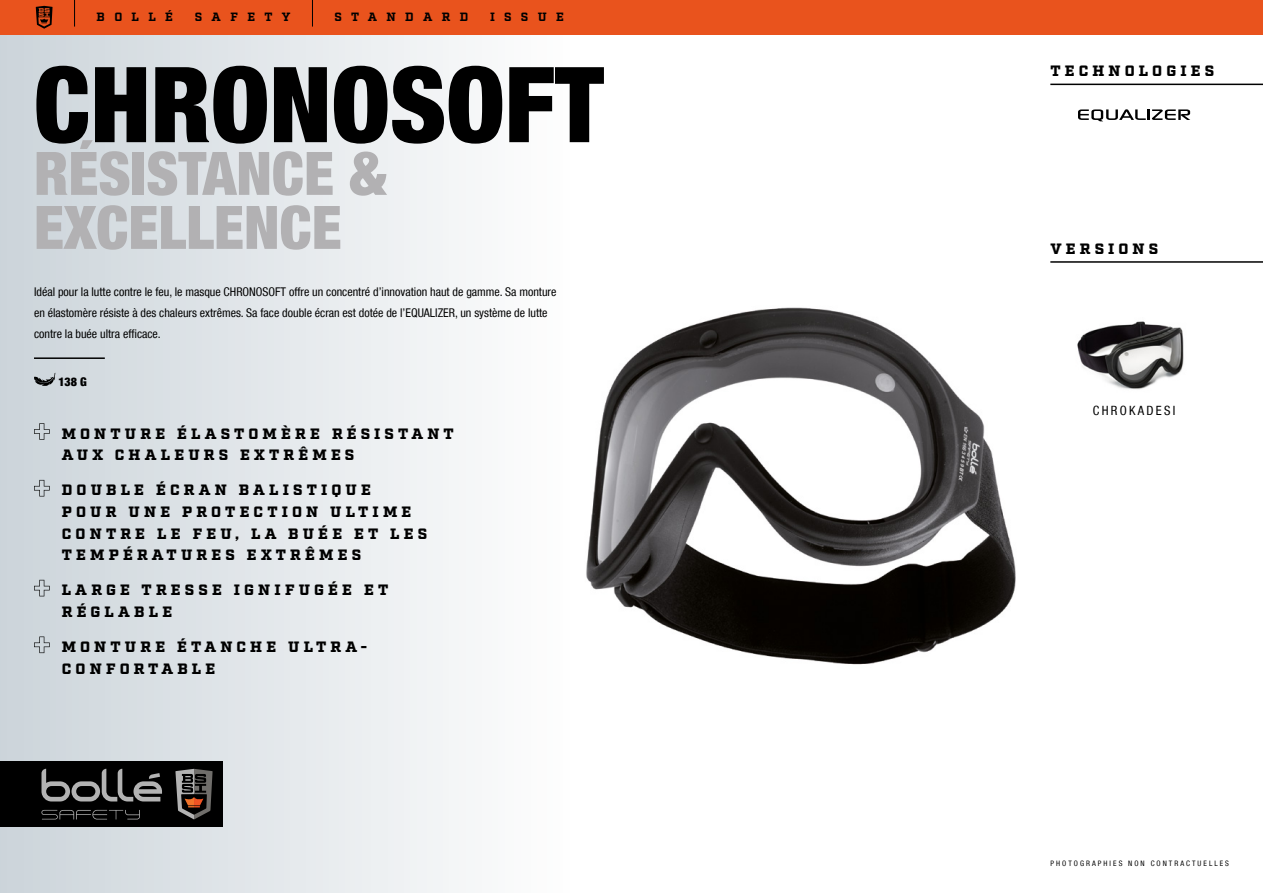
<style>
.page{position:relative;width:1263px;height:893px;background:#fff}
.page>*{position:absolute;margin:0;border:0;box-sizing:border-box;transform-origin:0 0}
.t1{font:900 condensed 105px "Helvetica Neue LT Com";color:#000}
.t2{font:900 condensed 60px/54px "Helvetica Neue LT Com";color:#b2b1b3}
.t3{font:900 15px/21.6px "Factoria";letter-spacing:.28em;color:#000}
.t4{font:condensed 12.75px "Helvetica Neue LT Com";letter-spacing:.18em;color:#000}
.t5{font:condensed 12px/21px "Helvetica Neue LT Com";color:#000}
.t6{font:700 12px "Factoria";letter-spacing:.78em;color:#000}
.t7{font:900 condensed 12px "Helvetica Neue LT Com";color:#000}
.t8{font:condensed 7.5px "Helvetica Neue LT Com";letter-spacing:.27em;color:#000}
</style>
<div class="page">
<div style="left:0;top:0;width:1263px;height:893px;background:linear-gradient(to right,#dbe0e4,#fff)"></div>
<div style="left:0;top:761px;width:222px;height:66px;background:#000"></div>
<svg style="left:41px;top:810px;width:99px;height:9px"></svg>
<svg style="left:42px;top:769px;width:120px;height:32px"></svg>
<svg style="left:175px;top:769px;width:38px;height:50px"></svg>
<div style="left:0;top:0;width:1263px;height:34px;background:#e9531d"></div>
<svg style="left:36px;top:6px;width:17px;height:23px"></svg>
<svg style="left:74px;top:0;width:1px;height:27px"></svg>
<svg style="left:312px;top:0;width:1px;height:27px"></svg>
<svg style="left:1078px;top:109px;width:112px;height:12px"></svg>
<img style="left:1071px;top:317px;width:126px;height:75px">
<img style="left:544px;top:266px;width:506px;height:441px">
<svg style="left:34px;top:423px;width:16px;height:17px"></svg>
<svg style="left:34px;top:480px;width:16px;height:16px"></svg>
<svg style="left:34px;top:580px;width:16px;height:16px"></svg>
<svg style="left:34px;top:636px;width:16px;height:17px"></svg>
<hr style="left:34px;top:357px;width:71px;height:2px;background:#000">
<svg style="left:34px;top:373px;width:21px;height:13px"></svg>
<hr style="left:1050px;top:261px;width:213px;height:2px;background:#000">
<hr style="left:1050px;top:84px;width:213px;height:1px;background:#000">
<p class="t6" style="left:97px;top:10px;width:78px">BOLLÉ</p>
<p class="t6" style="left:195px;top:10px;width:97px">SAFETY</p>
<p class="t6" style="left:335px;top:10px;width:135px">STANDARD</p>
<p class="t6" style="left:490px;top:10px;width:75px">ISSUE</p>
<h1 class="t1" style="left:34px;top:42px;width:571px">CHRONOSOFT</h1>
<h2 class="t2" style="left:34px;top:146px;width:354px">RÉSISTANCE &amp;<br>EXCELLENCE</h2>
<p class="t5" style="left:34px;top:281px;width:524px">Idéal pour la lutte contre le feu, le masque CHRONOSOFT offre un concentré d’innovation haut de gamme. Sa monture en élastomère résiste à des chaleurs extrêmes. Sa face double écran est dotée de l’EQUALIZER, un système de lutte contre la buée ultra efficace.</p>
<p class="t7" style="left:58px;top:374px;width:30px">138 G</p>
<p class="t3" style="left:62px;top:423px;width:394px">MONTURE ÉLASTOMÈRE RÉSISTANT<br>AUX CHALEURS EXTRÊMES</p>
<p class="t3" style="left:62px;top:480px;width:367px">DOUBLE ÉCRAN BALISTIQUE<br>POUR UNE PROTECTION ULTIME<br>CONTRE LE FEU, LA BUÉE ET LES<br>TEMPÉRATURES EXTRÊMES</p>
<p class="t3" style="left:62px;top:580px;width:328px">LARGE TRESSE IGNIFUGÉE ET<br>RÉGLABLE</p>
<p class="t3" style="left:62px;top:637px;width:307px">MONTURE ÉTANCHE ULTRA-<br>CONFORTABLE</p>
<p class="t3" style="left:1050px;top:61px;width:165px">TECHNOLOGIES</p>
<p class="t3" style="left:1050px;top:238px;width:109px">VERSIONS</p>
<p class="t4" style="left:1093px;top:402px;width:84px">CHROKADESI</p>
<p class="t8" style="left:1050px;top:859px;width:180px">PHOTOGRAPHIES NON CONTRACTUELLES</p>
</div>
